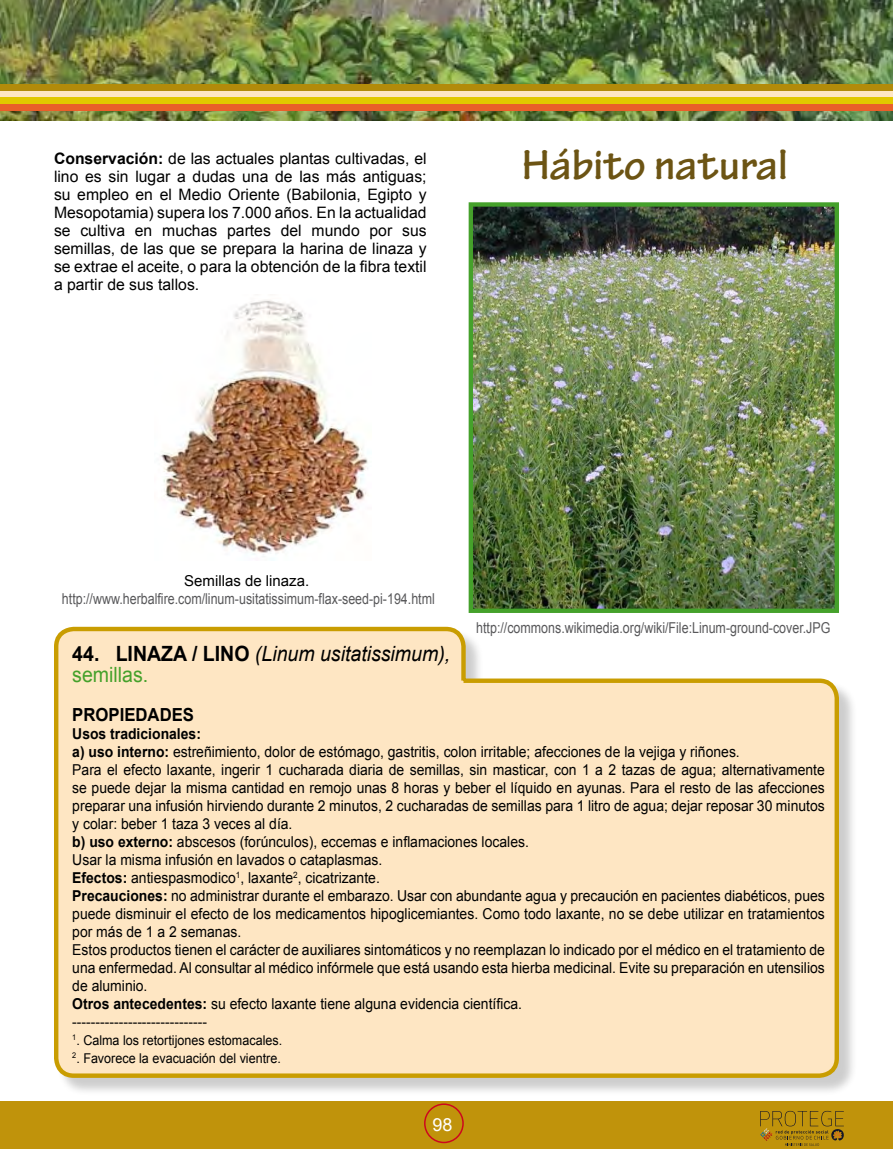
<style>
.page{position:relative;width:893px;height:1149px;background:#fff}
.page>*{position:absolute;margin:0;border:0;box-sizing:border-box;transform-origin:0 0}
.t1{font:700 45px "Tekton Pro";color:#6c5414}
.t2{font:italic 21px/21px "Arial";color:#000;scale:.93 1}
.t3{font:700 18px "Arial";color:#000;scale:.93 1}
.t4{font:18px "Arial";color:#fff}
.t5{font:15.75px/18px "Arial";color:#000;text-align:justify}
.t6{font:15px/18px "Arial";color:#000;scale:.93 1}
.t7{font:15px "Arial";color:#58585a;scale:.83 1}
.t8{font:15px "Arial";color:#000}
.t9{font:13.5px "Arial";color:#000;scale:.93 1}
.s1{font-weight:700}
.s2{font-weight:700;font-style:normal}
.s3{font-style:normal;color:#45a12b}
</style>
<div class="page">
<img style="left:0;top:0;width:893px;height:120px">
<div style="left:0;top:1100px;width:893px;height:48px;background:#c0930b"></div>
<svg style="left:760px;top:1110px;width:84px;height:35px"></svg>
<div style="left:0;top:91px;width:893px;height:6px;background:#fee6c3"></div>
<div style="left:0;top:97px;width:893px;height:7px;background:#e1c800"></div>
<div style="left:0;top:104px;width:893px;height:7px;background:#e95f2a"></div>
<div style="left:0;top:84px;width:893px;height:7px;background:#b28b0a"></div>
<div style="left:424px;top:1103px;width:40px;height:39px;border:2px solid #cd071e;border-radius:50%"></div>
<img style="left:474px;top:207px;width:360px;height:400px">
<div style="left:469px;top:202px;width:370px;height:410px;border:4px solid #45a12b"></div>
<div style="left:56px;top:629px;width:808px;height:473px;background:#000;opacity:.2"></div>
<svg style="left:54px;top:626px;width:787px;height:453px;background:#fce5c0"></svg>
<img style="left:160px;top:300px;width:208px;height:255px">
<p class="t5" style="left:54px;top:149px;width:374px"><span class="s1">Conservación:</span> de las actuales plantas cultivadas, el lino es sin lugar a dudas una de las más antiguas; su empleo en el Medio Oriente (Babilonia, Egipto y Mesopotamia) supera los 7.000 años. En la actualidad se cultiva en muchas partes del mundo por sus semillas, de las que se prepara la harina de linaza y se extrae el aceite, o para la obtención de la fibra textil a partir de sus tallos.</p>
<h1 class="t1" style="left:522px;top:138px;width:268px">Hábito natural</h1>
<p class="t8" style="left:184px;top:570px;width:127px">Semillas de linaza.</p>
<p class="t7" style="left:62px;top:588px;width:451px">http://www.herbalfire.com/linum-usitatissimum-flax-seed-pi-194.html</p>
<p class="t7" style="left:476px;top:618px;width:428px">http://commons.wikimedia.org/wiki/File:Linum-ground-cover.JPG</p>
<h2 class="t2" style="left:72px;top:642px;width:408px"><span class="s2">44. LINAZA / LINO</span> (Linum usitatissimum), <span class="s3">semillas.</span></h2>
<p class="t3" style="left:72px;top:702px;width:133px">PROPIEDADES</p>
<p class="t6" style="left:72px;top:724px;width:811px"><span class="s1">Usos tradicionales:<br>a) uso interno:</span> estreñimiento, dolor de estómago, gastritis, colon irritable; afecciones de la vejiga y riñones.<br>Para el efecto laxante, ingerir 1 cucharada diaria de semillas, sin masticar, con 1 a 2 tazas de agua; alternativamente se puede dejar la misma cantidad en remojo unas 8 horas y beber el líquido en ayunas. Para el resto de las afecciones preparar una infusión hirviendo durante 2 minutos, 2 cucharadas de semillas para 1 litro de agua; dejar reposar 30 minutos y colar: beber 1 taza 3 veces al día.<br><span class="s1">b) uso externo:</span> abscesos (forúnculos), eccemas e inflamaciones locales.<br>Usar la misma infusión en lavados o cataplasmas.<br><span class="s1">Efectos:</span> antiespasmodico<sup>1</sup>, laxante<sup>2</sup>, cicatrizante.<br><span class="s1">Precauciones:</span> no administrar durante el embarazo. Usar con abundante agua y precaución en pacientes diabéticos, pues puede disminuir el efecto de los medicamentos hipoglicemiantes. Como todo laxante, no se debe utilizar en tratamientos por más de 1 a 2 semanas.<br>Estos productos tienen el carácter de auxiliares sintomáticos y no reemplazan lo indicado por el médico en el tratamiento de una enfermedad. Al consultar al médico infórmele que está usando esta hierba medicinal. Evite su preparación en utensilios de aluminio.<br><span class="s1">Otros antecedentes:</span> su efecto laxante tiene alguna evidencia científica.<br>-----------------------------</p>
<p class="t9" style="left:72px;top:1030px;width:227px"><sup>1</sup>. Calma los retortijones estomacales.</p>
<p class="t9" style="left:72px;top:1048px;width:226px"><sup>2</sup>. Favorece la evacuación del vientre.</p>
<p class="t4" style="left:432px;top:1112px;width:22px">98</p>
</div>
